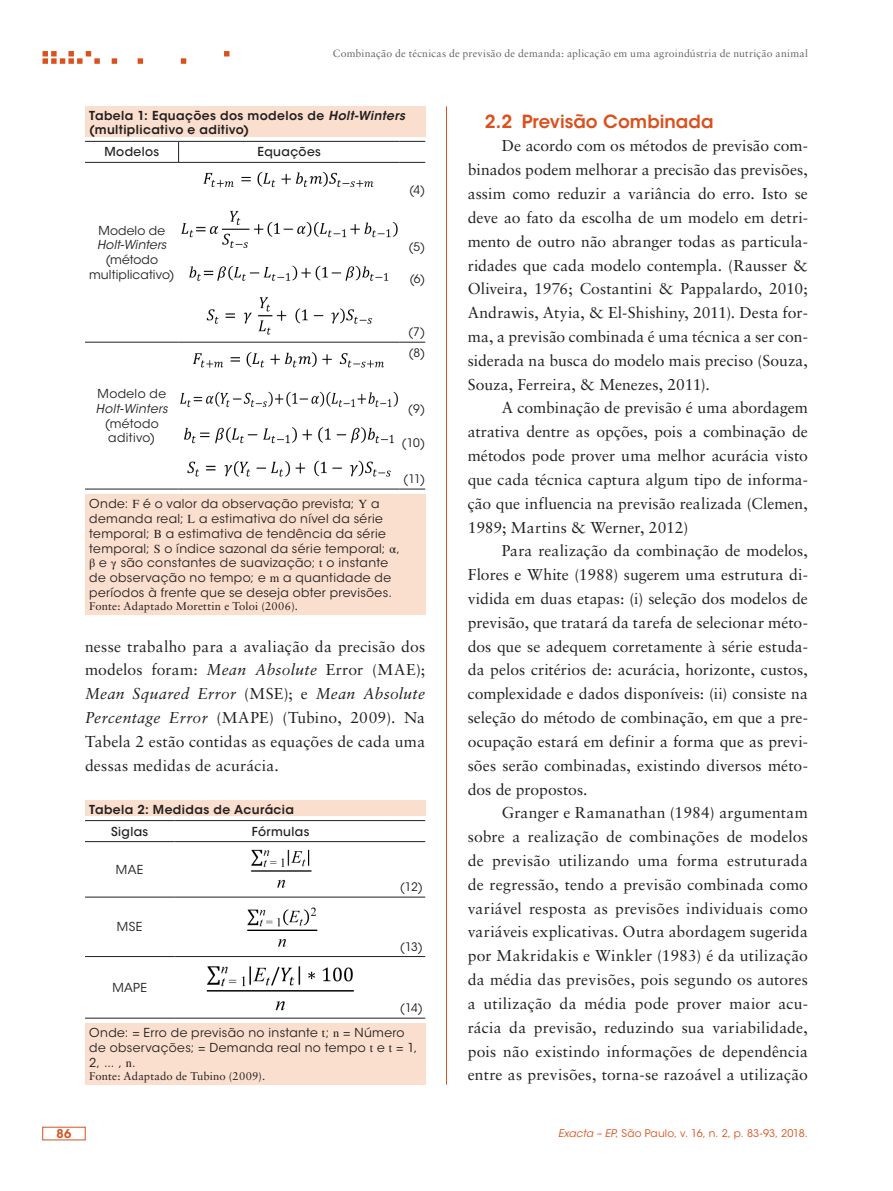
<style>
.page{position:relative;width:893px;height:1191px;background:#fff}
.page>*{position:absolute;margin:0;border:0;box-sizing:border-box;transform-origin:0 0}
.ex_Subtitulo_2{font:600 18px "ITC Avant Garde Std";color:#da511d}
.ex_Normal{font:15.75px/23.9px "Sabon LT Std";letter-spacing:.005em;color:#231f20;text-align:justify}
.ex_Tabela_-_corpo{font:12.3px/14.7px "ITC Avant Garde Std";letter-spacing:.03em;color:#231f20}
.ex_Tabela_-_titulo{font:600 12.3px/14.7px "ITC Avant Garde Std";letter-spacing:.03em;color:#231f20}
.ex_Tabela_-_corpo-2{font:12.3px/14.7px "ITC Avant Garde Std";letter-spacing:.01em;color:#231f20;text-align:center}
.t1{font:500 12.3px "ITC Avant Garde Std";letter-spacing:.03em;color:#231f20}
.t2{font:600 12px "ITC Avant Garde Std";color:#da511d}
.t3{font:11.7px "ITC Avant Garde Std";letter-spacing:-.045em;color:#231f20}
.ex_Tabela_-_nota{font:11.25px "Sabon LT Std";letter-spacing:.01em;color:#231f20}
.t4{font:10.5px "Sabon LT Std";letter-spacing:.02em;color:#636366}
.t5{font:10.5px "ITC Avant Garde Std";letter-spacing:.02em;color:#da511d}
.s1{font-style:italic}
.s2{font-family:"STIX General"}
</style>
<div class="page">
<hr style="left:446px;top:106px;width:1px;height:978px;background:#da511d">
<svg style="left:43px;top:51px;width:186px;height:13px"></svg>
<div style="left:85px;top:106px;width:340px;height:508px;background:#fadfce"></div>
<div style="left:85px;top:137px;width:340px;height:356px;background:#fff"></div>
<hr style="left:179px;top:162px;width:221px;height:1px;background:#231f20">
<svg style="left:400px;top:162px;width:25px;height:1px"></svg>
<hr style="left:179px;top:342px;width:221px;height:1px;background:#231f20">
<svg style="left:400px;top:342px;width:25px;height:1px"></svg>
<hr style="left:85px;top:141px;width:94px;height:1px;background:#231f20">
<hr style="left:179px;top:141px;width:221px;height:1px;background:#231f20">
<svg style="left:178px;top:142px;width:1px;height:20px"></svg>
<svg style="left:400px;top:141px;width:25px;height:1px"></svg>
<hr style="left:85px;top:162px;width:94px;height:1px;background:#231f20">
<hr style="left:85px;top:342px;width:94px;height:1px;background:#231f20">
<hr style="left:85px;top:489px;width:94px;height:1px;background:#231f20">
<hr style="left:179px;top:489px;width:221px;height:1px;background:#231f20">
<svg style="left:400px;top:489px;width:25px;height:1px"></svg>
<img style="left:203px;top:171px;width:171px;height:17px">
<img style="left:181px;top:210px;width:217px;height:38px">
<img style="left:189px;top:265px;width:200px;height:16px">
<img style="left:206px;top:297px;width:167px;height:38px">
<img style="left:193px;top:352px;width:191px;height:16px">
<img style="left:180px;top:391px;width:218px;height:17px">
<img style="left:184px;top:427px;width:210px;height:17px">
<img style="left:187px;top:460px;width:204px;height:17px">
<div style="left:85px;top:800px;width:340px;height:284px;background:#fadfce"></div>
<div style="left:85px;top:816px;width:340px;height:206px;background:#fff"></div>
<hr style="left:85px;top:897px;width:89px;height:1px;background:#231f20">
<hr style="left:174px;top:897px;width:213px;height:1px;background:#231f20">
<hr style="left:387px;top:897px;width:38px;height:1px;background:#231f20">
<hr style="left:85px;top:956px;width:89px;height:1px;background:#231f20">
<hr style="left:174px;top:956px;width:213px;height:1px;background:#231f20">
<hr style="left:387px;top:956px;width:38px;height:1px;background:#231f20">
<hr style="left:85px;top:820px;width:89px;height:1px;background:#231f20">
<hr style="left:174px;top:820px;width:213px;height:1px;background:#231f20">
<hr style="left:387px;top:820px;width:38px;height:1px;background:#231f20">
<hr style="left:85px;top:841px;width:89px;height:1px;background:#231f20">
<hr style="left:174px;top:841px;width:213px;height:1px;background:#231f20">
<hr style="left:387px;top:841px;width:38px;height:1px;background:#231f20">
<hr style="left:85px;top:1018px;width:89px;height:1px;background:#231f20">
<hr style="left:174px;top:1018px;width:213px;height:1px;background:#231f20">
<hr style="left:387px;top:1018px;width:38px;height:1px;background:#231f20">
<img style="left:251px;top:849px;width:61px;height:39px">
<img style="left:247px;top:907px;width:71px;height:40px">
<img style="left:206px;top:966px;width:148px;height:45px">
<p class="t4" style="left:333px;top:47px;width:477px">Combinação de técnicas de previsão de demanda: aplicação em uma agroindústria de nutrição animal</p>
<p class="ex_Tabela_-_titulo" style="left:89px;top:108px;width:317px">Tabela 1: Equações dos modelos de <span class="s1">Holt-Winters </span>(multiplicativo e aditivo)</p>
<p class="t1" style="left:104px;top:144px;width:56px">Modelos</p>
<p class="t1" style="left:258px;top:144px;width:65px">Equações</p>
<p class="ex_Tabela_-_corpo-2" style="left:89px;top:223px;width:87px">Modelo de<br><span class="s1">Holt-Winters </span>(método multiplicativo)</p>
<p class="ex_Tabela_-_corpo" style="left:96px;top:386px;width:73px;text-align:center">Modelo de<br><span class="s1">Holt-Winters </span>(método aditivo)</p>
<p class="t3" style="left:409px;top:182px;width:18px">(4)</p>
<p class="t3" style="left:408px;top:240px;width:18px">(5)</p>
<p class="t3" style="left:409px;top:271px;width:17px">(6)</p>
<p class="t3" style="left:408px;top:325px;width:19px">(7)</p>
<p class="t3" style="left:408px;top:345px;width:18px">(8)</p>
<p class="t3" style="left:408px;top:401px;width:19px">(9)</p>
<p class="t3" style="left:402px;top:436px;width:25px">(10)</p>
<p class="t3" style="left:403px;top:472px;width:24px">(11)</p>
<p class="ex_Tabela_-_corpo" style="left:89px;top:496px;width:312px">Onde: <span class="s2">F</span> é o valor da observação prevista; <span class="s2">Y</span> a demanda real; <span class="s2">L</span> a estimativa do nível da série temporal; <span class="s2">B</span> a estimativa de tendência da série temporal; <span class="s2">S</span> o índice sazonal da série temporal; <span class="s2">α</span>, <span class="s2">β</span> e <span class="s2">γ</span> são constantes de suavização; <span class="s2">t</span> o instante de observação no tempo; e <span class="s2">m</span> a quantidade de períodos à frente que se deseja obter previsões.</p>
<p class="ex_Tabela_-_nota" style="left:89px;top:600px;width:210px">Fonte: Adaptado Morettin e Toloi (2006).</p>
<p class="ex_Normal" style="left:85px;top:634px;width:342px">nesse trabalho para a avaliação da precisão dos modelos foram: <span class="s1">Mean Absolute</span> Error (MAE); <span class="s1">Mean Squared Error</span> (MSE); e <span class="s1">Mean Absolute Percentage Error</span> (MAPE) (Tubino, 2009). Na Tabela 2 estão contidas as equações de cada uma dessas medidas de acurácia.</p>
<p class="ex_Tabela_-_titulo" style="left:89px;top:802px;width:206px">Tabela 2: Medidas de Acurácia</p>
<p class="t1" style="left:111px;top:823px;width:39px">Siglas</p>
<p class="t1" style="left:252px;top:823px;width:59px">Fórmulas</p>
<p class="ex_Tabela_-_corpo" style="left:116px;top:862px;width:29px">MAE</p>
<p class="ex_Tabela_-_corpo" style="left:117px;top:919px;width:27px">MSE</p>
<p class="ex_Tabela_-_corpo" style="left:112px;top:980px;width:36px">MAPE</p>
<p class="t3" style="left:400px;top:879px;width:25px">(12)</p>
<p class="t3" style="left:400px;top:939px;width:25px">(13)</p>
<p class="t3" style="left:400px;top:1001px;width:25px">(14)</p>
<p class="ex_Tabela_-_corpo" style="left:89px;top:1025px;width:330px">Onde: = Erro de previsão no instante <span class="s2">t</span>; <span class="s2">n</span> = Número de observações; = Demanda real no tempo <span class="s2">t</span> e <span class="s2">t</span> = 1,<br>2, ... , <span class="s2">n</span>.</p>
<p class="ex_Tabela_-_nota" style="left:89px;top:1069px;width:177px">Fonte: Adaptado de Tubino (2009).</p>
<p class="ex_Subtitulo_2" style="left:485px;top:110px;width:230px">2.2 Previsão Combinada</p>
<p class="ex_Normal" style="left:468px;top:134px;width:342px;text-indent:34px">De acordo com os métodos de previsão com&shy;binados podem melhorar a precisão das previsões, assim como reduzir a variância do erro. Isto se deve ao fato da escolha de um modelo em detri&shy;mento de outro não abranger todas as particula&shy;ridades que cada modelo contempla. (Rausser &amp; Oliveira, 1976; Costantini &amp; Pappalardo, 2010; Andrawis, Atyia, &amp; El-Shishiny, 2011). Desta for&shy;ma, a previsão combinada é uma técnica a ser con&shy;siderada na busca do modelo mais preciso (Souza, Souza, Ferreira, &amp; Menezes, 2011).</p>
<p class="ex_Normal" style="left:468px;top:396px;width:342px;text-indent:34px">A combinação de previsão é uma abordagem atrativa dentre as opções, pois a combinação de métodos pode prover uma melhor acurácia visto que cada técnica captura algum tipo de informa&shy;ção que influencia na previsão realizada (Clemen, 1989; Martins &amp; Werner, 2012)</p>
<p class="ex_Normal" style="left:468px;top:539px;width:342px;text-indent:34px">Para realização da combinação de modelos, Flores e White (1988) sugerem uma estrutura di&shy;vidida em duas etapas: (i) seleção dos modelos de previsão, que tratará da tarefa de selecionar méto&shy;dos que se adequem corretamente à série estuda&shy;da pelos critérios de: acurácia, horizonte, custos, complexidade e dados disponíveis: (ii) consiste na seleção do método de combinação, em que a pre&shy;ocupação estará em definir a forma que as previ&shy;sões serão combinadas, existindo diversos méto&shy;dos de propostos.</p>
<p class="ex_Normal" style="left:468px;top:801px;width:342px;text-indent:34px">Granger e Ramanathan (1984) argumentam sobre a realização de combinações de modelos de previsão utilizando uma forma estruturada de regressão, tendo a previsão combinada como variável resposta as previsões individuais como variáveis explicativas. Outra abordagem sugerida por Makridakis e Winkler (1983) é da utilização da média das previsões, pois segundo os autores a utilização da média pode prover maior acu&shy;rácia da previsão, reduzindo sua variabilidade, pois não existindo informações de dependência entre as previsões, torna-se razoável a utilização</p>
<p class="t2" style="left:57px;top:1126px;width:16px">86</p>
<p class="t5" style="left:558px;top:1127px;width:251px"><span class="s1">Exacta – EP</span>, São Paulo, v. 16, n. 2, p. 83-93, 2018.</p>
</div>
